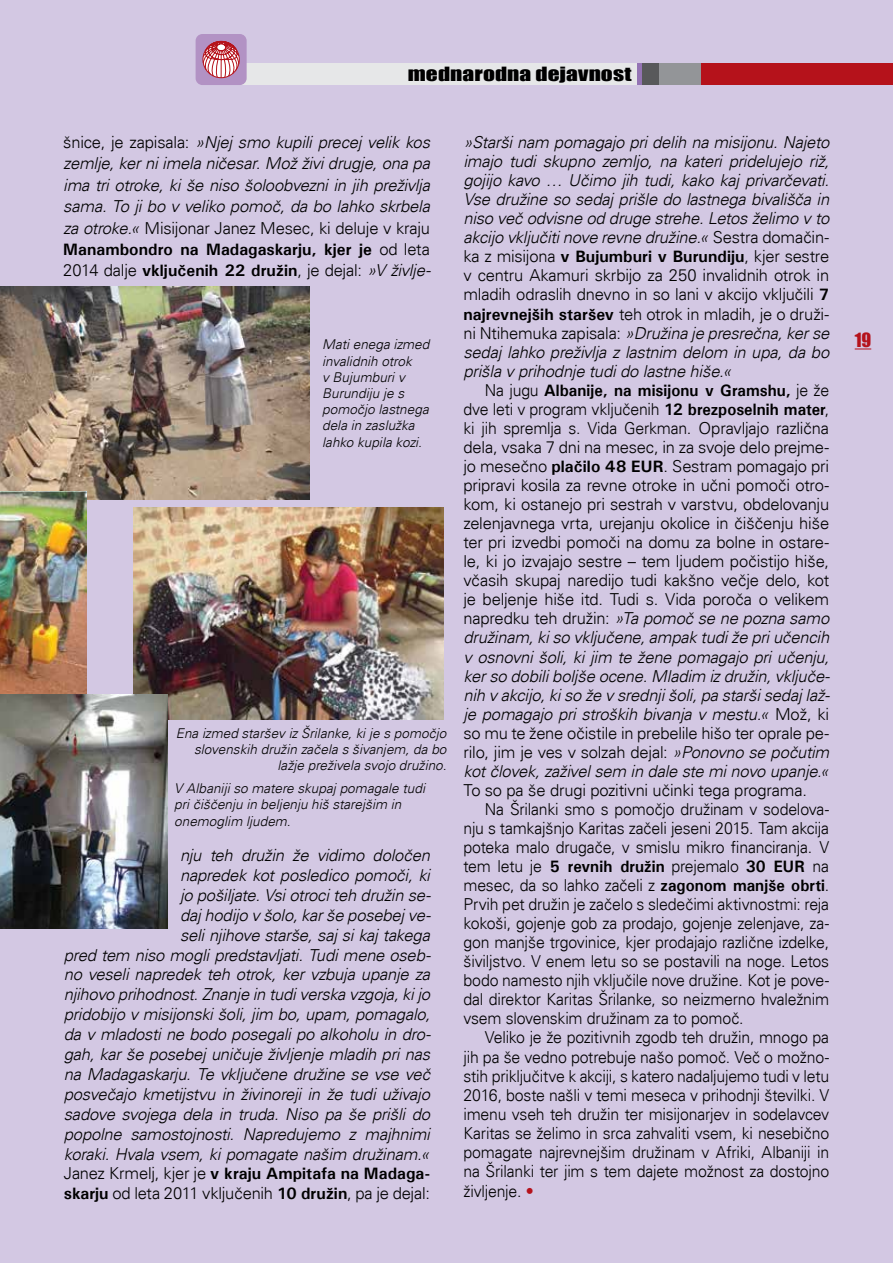
<style>
.page{position:relative;width:893px;height:1263px;background:#d3c8e3}
.page>*{position:absolute;margin:0;border:0;box-sizing:border-box;transform-origin:0 0}
.t1{font:18px "Impact";letter-spacing:.005em;color:#000;scale:1.3 1}
.t2{font:18px "Impact";color:#b5121b}
.t3{font:300 16.5px/19px "Univers";letter-spacing:-.015em;color:#000;text-align:justify;scale:.96 1}
.t4{font:italic 300 16.5px/20px "Univers";letter-spacing:-.01em;color:#000;text-align:justify}
.t5{font:300 16.5px "Univers";letter-spacing:-.015em;color:#000}
.t6{font:italic 300 13.5px/16.2px "Univers";letter-spacing:.005em;color:#000}
.s1{font-style:normal}
.s2{font-weight:700;font-style:normal}
.s3{font-weight:700}
.s4{font-style:italic}
.s5{font-size:16.65px;color:#b5121b}
</style>
<div class="page">
<div style="left:234px;top:64px;width:659px;height:21px;background:#e6e7e8"></div>
<div style="left:642px;top:64px;width:251px;height:21px;background:#58595b"></div>
<div style="left:659px;top:64px;width:234px;height:21px;background:#939598"></div>
<div style="left:702px;top:64px;width:191px;height:21px;background:#b5121b"></div>
<div style="left:196px;top:34px;width:51px;height:51px;background:#b292c4;border-radius:7px"></div>
<svg style="left:202px;top:41px;width:38px;height:37px"></svg>
<svg style="left:855px;top:348px;width:16px;height:2px"></svg>
<img style="left:133px;top:507px;width:310px;height:213px">
<img style="left:0;top:287px;width:309px;height:212px">
<img style="left:0;top:491px;width:87px;height:203px">
<img style="left:0;top:694px;width:167px;height:235px">
<p class="t1" style="left:408px;top:60px;width:174px">mednarodna dejavnost</p>
<p class="t4" style="left:63px;top:131px;width:368px;line-height:21.5px"><span class="s1">šnice, je zapisala:</span> »Njej smo kupili precej velik kos zemlje, ker ni imela ničesar. Mož živi drugje, ona pa ima tri otroke, ki še niso šoloobvezni in jih preživlja sama. To ji bo v veliko pomoč, da bo lahko skrbela za otroke.« <span class="s1">Misijonar Janez Mesec, ki deluje v kraju </span><span class="s2">Manambondro na Madagaskarju, kjer je</span> <span class="s1">od leta 2014 dalje</span> <span class="s2">vključenih 22 družin</span><span class="s1">, je dejal:</span> »V življe-</p>
<p class="t4" style="left:463px;top:133px;width:367px;line-height:19px">»Starši nam pomagajo pri delih na misijonu. Najeto imajo tudi skupno zemljo, na kateri pridelujejo riž, gojijo kavo … Učimo jih tudi, kako kaj privarčevati.<br>Vse družine so sedaj prišle do lastnega bivališča in niso več odvisne od druge strehe. Letos želimo v to akcijo vključiti nove revne družine.« <span class="s1">Sestra domačin&shy;ka z misijona</span> <span class="s2">v Bujumburi v Burundiju</span><span class="s1">, kjer sestre v centru Akamuri skrbijo za 250 invalidnih otrok in mladih odraslih dnevno in so lani v akcijo vključili</span> <span class="s2">7 najrevnejših staršev</span> <span class="s1">teh otrok in mladih, je o druži&shy;ni Ntihemuka zapisala:</span> »Družina je presrečna, ker se sedaj lahko preživlja z lastnim delom in upa, da bo prišla v prihodnje tudi do lastne hiše.«</p>
<p class="t3" style="left:463px;top:380px;width:383px;text-indent:21px">Na jugu <span class="s3">Albanije, na misijonu v Gramshu,</span> je že dve leti v program vključenih <span class="s3">12 brezposelnih mater</span>, ki jih spremlja s. Vida Gerkman. Opravljajo različna dela, vsaka 7 dni na mesec, in za svoje delo prejme&shy;jo mesečno <span class="s3">plačilo 48 EUR</span>. Sestram pomagajo pri pripravi kosila za revne otroke in učni pomoči otro&shy;kom, ki ostanejo pri sestrah v varstvu, obdelovanju zelenjavnega vrta, urejanju okolice in čiščenju hiše ter pri izvedbi pomoči na domu za bolne in ostare&shy;le, ki jo izvajajo sestre – tem ljudem počistijo hiše, včasih skupaj naredijo tudi kakšno večje delo, kot je beljenje hiše itd. Tudi s. Vida poroča o velikem napredku teh družin: <span class="s4">»Ta pomoč se ne pozna samo družinam, ki so vključene, ampak tudi že pri učencih v osnovni šoli, ki jim te žene pomagajo pri učenju, ker so dobili boljše ocene. Mladim iz družin, vključe&shy;nih v akcijo, ki so že v srednji šoli, pa starši sedaj laž&shy;je pomagajo pri stroških bivanja v mestu.«</span> Mož, ki so mu te žene očistile in prebelile hišo ter oprale pe&shy;rilo, jim je ves v solzah dejal: <span class="s4">»Ponovno se počutim kot človek, zaživel sem in dale ste mi novo upanje.«</span></p>
<p class="t5" style="left:463px;top:780px;width:345px">To so pa še drugi pozitivni učinki tega programa.</p>
<p class="t3" style="left:485px;top:799px;width:360px">Na Šrilanki smo s pomočjo družinam v sodelova-</p>
<p class="t3" style="left:463px;top:818px;width:382px">nju s tamkajšnjo Karitas začeli jeseni 2015. Tam akcija</p>
<p class="t3" style="left:463px;top:837px;width:382px">poteka malo drugače, v smislu mikro financiranja. V</p>
<p class="t3" style="left:463px;top:857px;width:382px">tem letu je <span class="s3">5 revnih družin</span> prejemalo <span class="s3">30 EUR</span> na</p>
<p class="t3" style="left:463px;top:876px;width:382px">mesec, da so lahko začeli z <span class="s3">zagonom manjše obrti</span>.</p>
<p class="t3" style="left:463px;top:895px;width:382px">Prvih pet družin je začelo s sledečimi aktivnostmi: reja</p>
<p class="t3" style="left:463px;top:914px;width:382px">kokoši, gojenje gob za prodajo, gojenje zelenjave, za-</p>
<p class="t3" style="left:463px;top:933px;width:382px">gon manjše trgovinice, kjer prodajajo različne izdelke,</p>
<p class="t3" style="left:463px;top:952px;width:382px">šiviljstvo. V enem letu so se postavili na noge. Letos</p>
<p class="t3" style="left:463px;top:971px;width:382px">bodo namesto njih vključile nove družine. Kot je pove-</p>
<p class="t3" style="left:463px;top:990px;width:382px">dal direktor Karitas Šrilanke, so neizmerno hvaležnim</p>
<p class="t3" style="left:463px;top:1009px;width:293px">vsem slovenskim družinam za to pomoč.</p>
<p class="t3" style="left:485px;top:1028px;width:360px">Veliko je že pozitivnih zgodb teh družin, mnogo pa</p>
<p class="t3" style="left:463px;top:1047px;width:382px">jih pa še vedno potrebuje našo pomoč. Več o možno-</p>
<p class="t3" style="left:463px;top:1066px;width:382px">stih priključitve k akciji, s katero nadaljujemo tudi v letu</p>
<p class="t3" style="left:463px;top:1085px;width:382px">2016, boste našli v temi meseca v prihodnji številki. V</p>
<p class="t3" style="left:463px;top:1104px;width:382px">imenu vseh teh družin ter misijonarjev in sodelavcev</p>
<p class="t3" style="left:463px;top:1123px;width:382px">Karitas se želimo in srca zahvaliti vsem, ki nesebično</p>
<p class="t3" style="left:463px;top:1142px;width:382px">pomagate najrevnejšim družinam v Afriki, Albaniji in</p>
<p class="t3" style="left:463px;top:1161px;width:382px">na Šrilanki ter jim s tem dajete možnost za dostojno</p>
<p class="t3" style="left:463px;top:1181px;width:75px">življenje. <span class="s5">•</span></p>
<p class="t6" style="left:322px;top:337px;width:109px">Mati enega izmed invalidnih otrok<br>v Bujumburi v<br>Burundiju je s pomočjo lastnega dela in zaslužka lahko kupila kozi.</p>
<p class="t6" style="left:176px;top:725px;width:272px;text-align:right">Ena izmed staršev iz Šrilanke, ki je s pomočjo slovenskih družin začela s šivanjem, da bo lažje preživela svojo družino.</p>
<p class="t6" style="left:174px;top:780px;width:252px">V Albaniji so matere skupaj pomagale tudi pri čiščenju in beljenju hiš starejšim in onemoglim ljudem.</p>
<p class="t4" style="left:64px;top:845px;width:369px;text-align:right">nju teh družin že vidimo določen<br>napredek kot posledico pomoči, ki<br>jo pošiljate. Vsi otroci teh družin se-<br>daj hodijo v šolo, kar še posebej ve-<br>seli njihove starše, saj si kaj takega<br>pred tem niso mogli predstavljati. Tudi mene oseb&shy;no veseli napredek teh otrok, ker vzbuja upanje za njihovo prihodnost. Znanje in tudi verska vzgoja, ki jo pridobijo v misijonski šoli, jim bo, upam, pomagalo, da v mladosti ne bodo posegali po alkoholu in dro&shy;gah, kar še posebej uničuje življenje mladih pri nas na Madagaskarju. Te vključene družine se vse več posvečajo kmetijstvu in živinoreji in že tudi uživajo sadove svojega dela in truda. Niso pa še prišli do popolne samostojnosti. Napredujemo z majhnimi koraki. Hvala vsem, ki pomagate našim družinam.« <span class="s1">Janez Krmelj, kjer je</span> <span class="s2">v kraju Ampitafa na Madaga&shy;skarju</span> <span class="s1">od leta 2011 vključenih</span> <span class="s2">10 družin</span><span class="s1">, pa je dejal:</span></p>
<p class="t2" style="left:855px;top:326px;width:18px">19</p>
</div>
